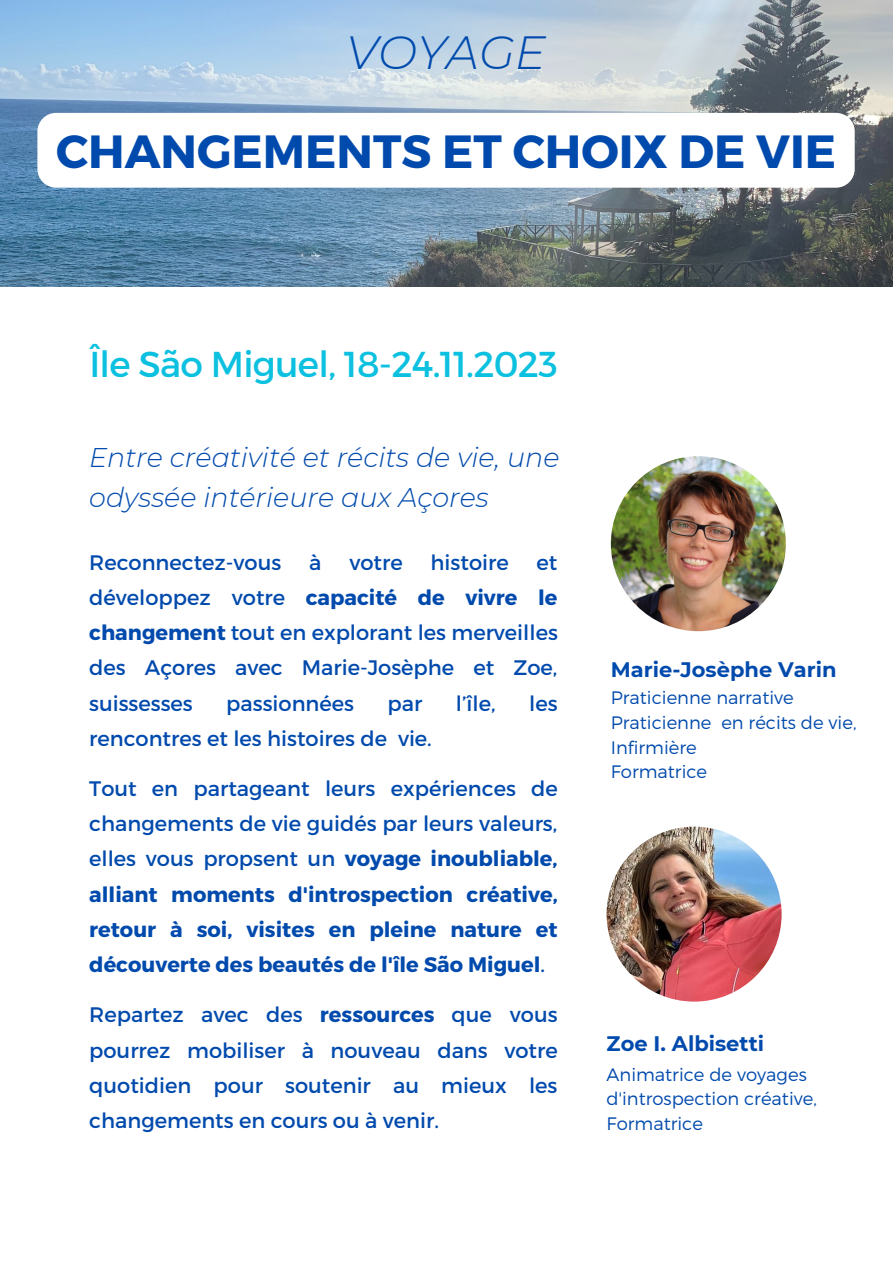
<style>
.page{position:relative;width:893px;height:1264px;background:#fff}
.page>*{position:absolute;margin:0;border:0;box-sizing:border-box;transform-origin:0 0}
.t1{font:700 46.5px "Montserrat";color:#004aad}
.t2{font:italic 300 46.5px "Montserrat";color:#004aad}
.t3{font:36px "Montserrat";letter-spacing:-.02em;color:#0cc0df}
.t4{font:italic 300 27px/39.3px "Montserrat";color:#004aad}
.t5{font:21px/35.2px "Montserrat";color:#004aad;text-align:justify}
.t6{font:700 21px/35.2px "Montserrat";color:#004aad;text-align:justify}
.t7{font:300 18px/24.8px "Montserrat";color:#004aad}
.s1{font-weight:700}
.s2{font-weight:400}
</style>
<div class="page">
<img style="left:0;top:0;width:892px;height:287px">
<img style="left:606px;top:826px;width:175px;height:175px;border-radius:50%">
<img style="left:610px;top:456px;width:175px;height:175px;border-radius:50%">
<svg style="left:37px;top:113px;width:817px;height:75px"></svg>
<p class="t2" style="left:346px;top:24px;width:201px">VOYAGE</p>
<p class="t1" style="left:56px;top:121px;width:781px">CHANGEMENTS ET CHOIX DE VIE</p>
<p class="t3" style="left:89px;top:341px;width:470px">Île São Miguel, 18-24.11.2023</p>
<p class="t4" style="left:89px;top:438px;width:471px">Entre créativité et récits de vie, une odyssée intérieure aux Açores</p>
<p class="t5" style="left:89px;top:543px;width:193px">Reconnectez-vous</p>
<p class="t5" style="left:309px;top:543px;width:14px">à</p>
<p class="t5" style="left:349px;top:543px;width:55px">votre</p>
<p class="t5" style="left:430px;top:543px;width:80px">histoire</p>
<p class="t5" style="left:89px;top:543px;width:470px;text-indent:447px">et développez votre <span class="s1">capacité de vivre le changement</span> tout en explorant les merveilles des Açores avec Marie-Josèphe et Zoe, suissesses</p>
<p class="t5" style="left:226px;top:684px;width:129px">passionnées</p>
<p class="t5" style="left:387px;top:684px;width:36px">par</p>
<p class="t5" style="left:456px;top:684px;width:41px">l’île,</p>
<p class="t5" style="left:529px;top:684px;width:30px">les</p>
<p class="t5" style="left:89px;top:719px;width:344px">rencontres et les histoires de vie.</p>
<p class="t6" style="left:89px;top:769px;width:470px"><span class="s2">Tout en partageant leurs expériences de changements de vie guidés par leurs valeurs, elles vous propsent un</span> voyage inoubliable, alliant moments d'introspection créative, retour à soi, visites en pleine nature et découverte des beautés de l'île São Miguel<span class="s2">.</span></p>
<p class="t5" style="left:89px;top:996px;width:470px">Repartez avec des <span class="s1">ressources</span> que vous pourrez mobiliser à nouveau dans votre quotidien pour soutenir au mieux les changements en cours ou à venir.</p>
<p class="t6" style="left:610px;top:652px;width:227px">Marie-Josèphe Varin</p>
<p class="t7" style="left:610px;top:684px;width:184px">Praticienne narrative</p>
<p class="t7" style="left:610px;top:709px;width:247px">Praticienne en récits de vie,</p>
<p class="t7" style="left:610px;top:734px;width:87px">Infirmière</p>
<p class="t7" style="left:610px;top:758px;width:98px">Formatrice</p>
<p class="t6" style="left:606px;top:1026px;width:159px">Zoe I. Albisetti</p>
<p class="t7" style="left:606px;top:1060px;width:212px">Animatrice de voyages d'introspection créative,<br>Formatrice</p>
</div>
